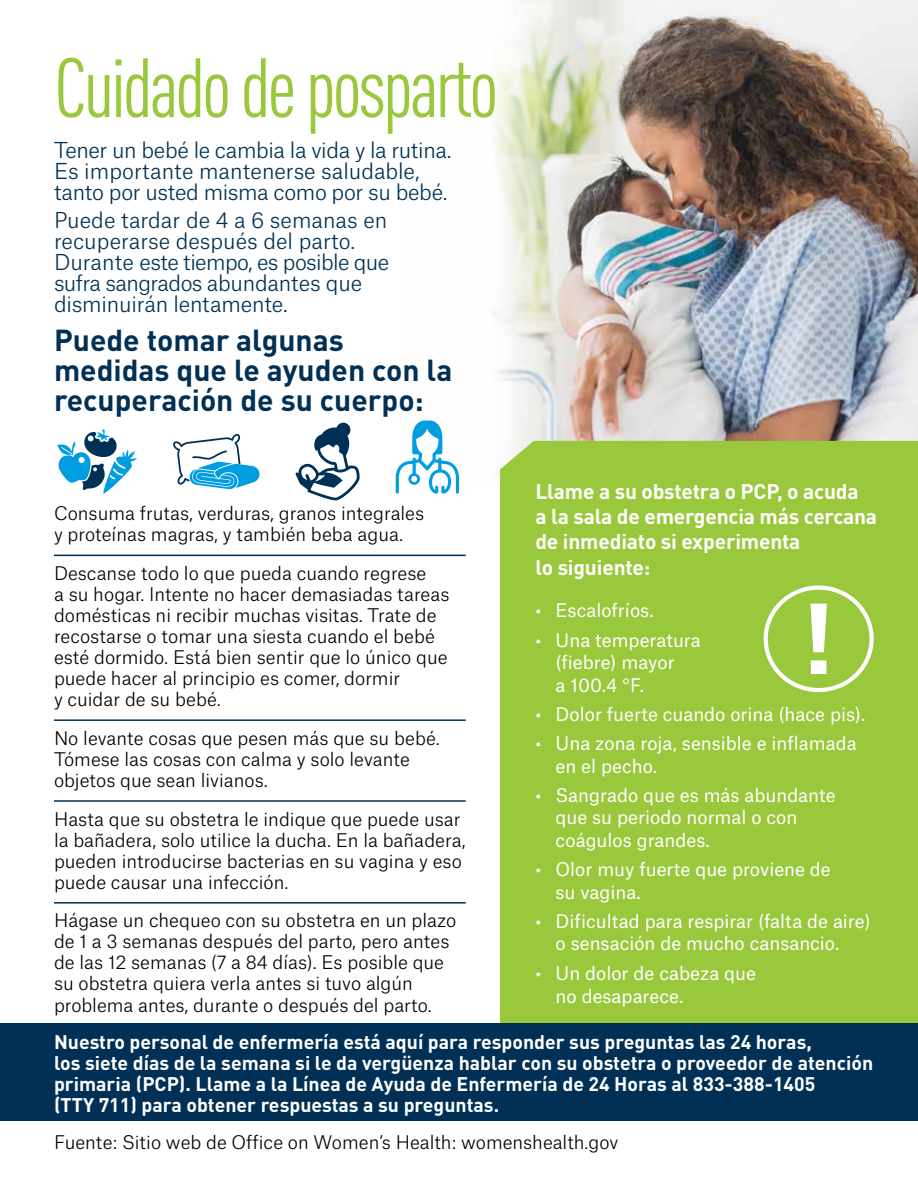
<style>
.page{position:relative;width:918px;height:1188px;background:#fff}
.page>*{position:absolute;margin:0;border:0;box-sizing:border-box;transform-origin:0 0}
.t1{font:condensed 82.5px "DINOT";letter-spacing:-.04em;color:#9ac83c}
.t2{font:700 30px/30px "DINOT";color:#003055}
.t3{font:300 21px/21px "Atlas Grotesk";letter-spacing:-.01em;color:#003055}
.t4{font:700 21px/25.2px "DINOT";letter-spacing:-.01em;color:#fff}
.t5{font:700 19.5px/21px "DINOT";color:#fff}
.t6{font:300 18px/21px "Atlas Grotesk";color:#000}
.t7{font:18px/22.5px "Atlas Grotesk";color:#fff}
</style>
<div class="page">
<hr style="left:54px;top:902px;width:412px;height:2px;background:#003055">
<hr style="left:54px;top:800px;width:412px;height:2px;background:#003055">
<hr style="left:54px;top:719px;width:412px;height:2px;background:#003055">
<hr style="left:54px;top:555px;width:412px;height:1px;background:#003055">
<svg style="left:57px;top:430px;width:80px;height:64px"></svg>
<svg style="left:173px;top:434px;width:86px;height:55px"></svg>
<svg style="left:296px;top:423px;width:64px;height:77px"></svg>
<svg style="left:396px;top:462px;width:63px;height:32px"></svg>
<img style="left:405px;top:0;width:513px;height:486px">
<div style="left:500px;top:441px;width:418px;height:582px;background:#9ac83c"></div>
<div style="left:0;top:1023px;width:918px;height:97px;background:#003055"></div>
<svg style="left:810px;top:604px;width:17px;height:70px"></svg>
<div style="left:764px;top:586px;width:110px;height:106px;border:4px solid #fff;border-radius:50%"></div>
<h2 class="t1" style="left:54px;top:40px;width:446px">Cuidado de posparto</h2>
<p class="t3" style="left:54px;top:137px;width:399px">Tener un bebé le cambia la vida y la rutina.<br>Es importante mantenerse saludable, tanto por usted misma como por su bebé.</p>
<p class="t3" style="left:54px;top:208px;width:337px">Puede tardar de 4 a 6 semanas en recuperarse después del parto.<br>Durante este tiempo, es posible que sufra sangrados abundantes que disminuirán lentamente.</p>
<p class="t2" style="left:54px;top:325px;width:400px">Puede tomar algunas medidas que le ayuden con la recuperación de su cuerpo:</p>
<p class="t6" style="left:54px;top:501px;width:372px">Consuma frutas, verduras, granos integrales y proteínas magras, y también beba agua.</p>
<p class="t6" style="left:54px;top:561px;width:397px">Descanse todo lo que pueda cuando regrese<br>a su hogar. Intente no hacer demasiadas tareas domésticas ni recibir muchas visitas. Trate de recostarse o tomar una siesta cuando el bebé esté dormido. Está bien sentir que lo único que puede hacer al principio es comer, dormir<br>y cuidar de su bebé.</p>
<p class="t6" style="left:54px;top:726px;width:387px">No levante cosas que pesen más que su bebé.<br>Tómese las cosas con calma y solo levante objetos que sean livianos.</p>
<p class="t6" style="left:54px;top:807px;width:413px">Hasta que su obstetra le indique que puede usar la bañadera, solo utilice la ducha. En la bañadera, pueden introducirse bacterias en su vagina y eso puede causar una infección.</p>
<p class="t4" style="left:535px;top:478px;width:343px">Llame a su obstetra o PCP, o acuda<br>a la sala de emergencia más cercana de inmediato si experimenta</p>
<p class="t4" style="left:535px;top:554px;width:116px">lo siguiente:</p>
<p class="t7" style="left:535px;top:597px;width:120px">• Escalofríos.</p>
<p class="t7" style="left:556px;top:627px;width:147px;text-indent:-20px">• Una temperatura (fiebre) mayor<br>a 100.4 °F.</p>
<p class="t7" style="left:535px;top:701px;width:332px">• Dolor fuerte cuando orina (hace pis).</p>
<p class="t7" style="left:556px;top:730px;width:302px;text-indent:-20px">• Una zona roja, sensible e inflamada en el pecho.</p>
<p class="t7" style="left:556px;top:782px;width:282px;text-indent:-20px">• Sangrado que es más abundante que su periodo normal o con coágulos grandes.</p>
<p class="t7" style="left:556px;top:856px;width:277px;text-indent:-20px">• Olor muy fuerte que proviene de su vagina.</p>
<p class="t6" style="left:54px;top:908px;width:404px">Hágase un chequeo con su obstetra en un plazo</p>
<p class="t7" style="left:535px;top:908px;width:337px">• Dificultad para respirar (falta de aire)</p>
<p class="t6" style="left:54px;top:929px;width:397px">de 1 a 3 semanas después del parto, pero antes</p>
<p class="t7" style="left:556px;top:930px;width:285px">o sensación de mucho cansancio.</p>
<p class="t6" style="left:54px;top:950px;width:392px">de las 12 semanas (7 a 84 días). Es posible que</p>
<p class="t7" style="left:535px;top:960px;width:222px">• Un dolor de cabeza que</p>
<p class="t6" style="left:54px;top:971px;width:360px">su obstetra quiera verla antes si tuvo algún</p>
<p class="t7" style="left:556px;top:983px;width:129px">no desaparece.</p>
<p class="t6" style="left:54px;top:992px;width:379px">problema antes, durante o después del parto.</p>
<p class="t5" style="left:54px;top:1030px;width:821px">Nuestro personal de enfermería está aquí para responder sus preguntas las 24 horas,<br>los siete días de la semana si le da vergüenza hablar con su obstetra o proveedor de atención primaria (PCP). Llame a la Línea de Ayuda de Enfermería de 24 Horas al 833-388-1405<br>(TTY 711) para obtener respuestas a su preguntas.</p>
<p class="t6" style="left:54px;top:1130px;width:566px">Fuente: Sitio web de Office on Women’s Health: womenshealth.gov</p>
</div>
